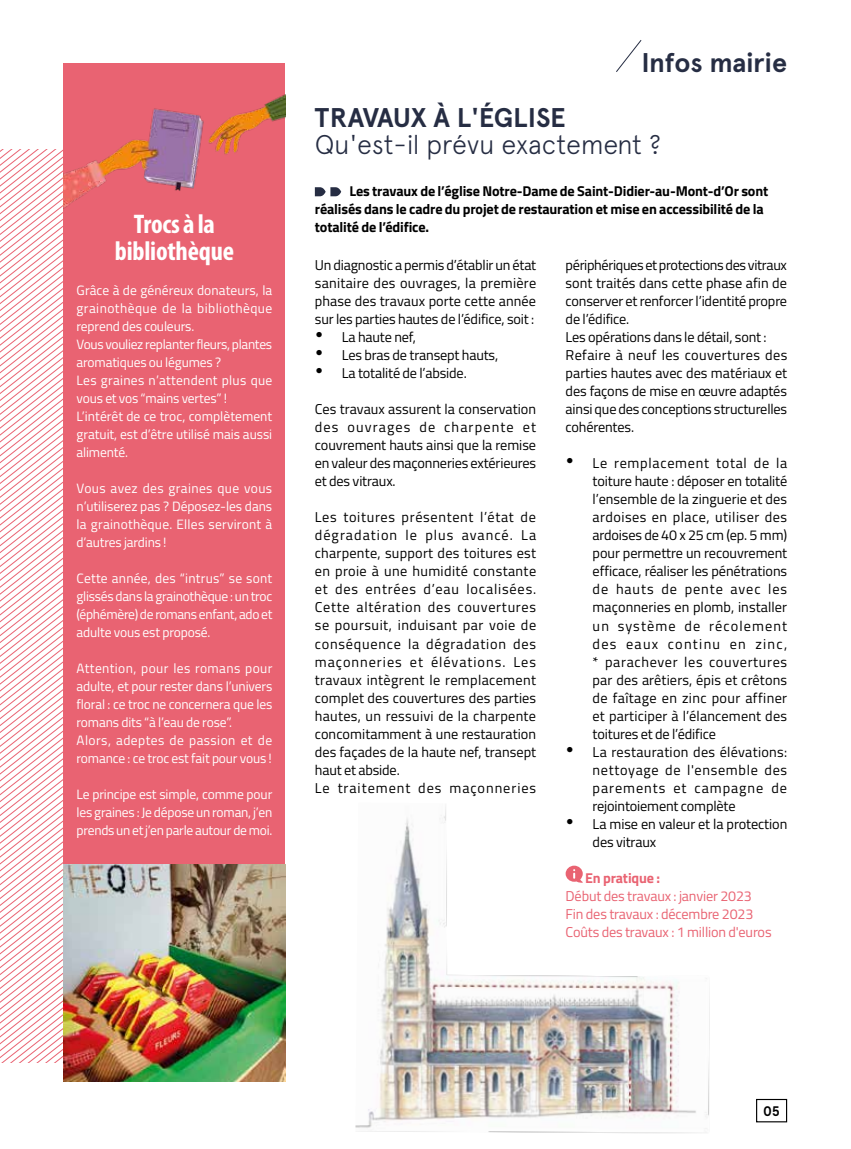
<style>
.page{position:relative;width:851px;height:1149px;background:#fff}
.page>*{position:absolute;margin:0;border:0;box-sizing:border-box;transform-origin:0 0}
.t1{font:700 27px "Apercu Pro";letter-spacing:-.01em;color:#262d43}
.t2{font:27px "Apercu Light Pro";letter-spacing:-.01em;color:#262d43}
.t3{font:700 condensed 27px/27px "Myriad Pro";letter-spacing:-.01em;color:#fff;text-align:center}
.t4{font:14.25px/18px "Titillium Web";letter-spacing:.005em;color:#000;text-align:justify}
.t5{font:14.25px/18px "Titillium Web";letter-spacing:.025em;color:#000}
.t6{font:700 14.25px/18px "Titillium Web";letter-spacing:-.01em;color:#000}
.t7{font:14.25px/18px "Titillium Web";letter-spacing:-.01em;color:#e96372}
.t8{font:700 14.25px "Titillium Web";letter-spacing:-.01em;color:#e96372}
.t9{font:700 13.8px "Apercu Pro";color:#000}
.t10{font:13.5px/18px "Titillium Web";letter-spacing:-.01em;color:#fff;text-align:justify}
.s1{font-family:"Apercu Pro";font-weight:700;font-size:22.5px}
</style>
<div class="page">
<div style="left:756px;top:1098px;width:31px;height:23px;border:1px solid #000"></div>
<img style="left:355px;top:806px;width:355px;height:328px">
<svg style="left:0;top:620px;width:64px;height:442px"></svg>
<svg style="left:616px;top:40px;width:26px;height:32px"></svg>
<div style="left:64px;top:64px;width:221px;height:1016px;background:#e96372"></div>
<svg style="left:315px;top:187px;width:26px;height:9px"></svg>
<img style="left:64px;top:864px;width:221px;height:216px">
<svg style="left:565px;top:865px;width:17px;height:17px"></svg>
<img style="left:64px;top:94px;width:221px;height:114px">
<h1 class="t3" style="left:115px;top:210px;width:121px">Trocs à la bibliothèque</h1>
<p class="t10" style="left:77px;top:280px;width:197px;text-align:left">Grâce à de généreux donateurs, la grainothèque de la bibliothèque reprend des couleurs.<br>Vous vouliez replanter fleurs, plantes aromatiques ou légumes ?<br>Les graines n’attendent plus que vous et vos “mains vertes” !<br>L’intérêt de ce troc, complètement gratuit, est d’être utilisé mais aussi alimenté.</p>
<p class="t10" style="left:77px;top:478px;width:197px">Vous avez des graines que vous n’utiliserez pas ? Déposez-les dans la grainothèque. Elles serviront à d’autres jardins !</p>
<p class="t10" style="left:77px;top:568px;width:197px">Cette année, des “intrus” se sont glissés dans la grainothèque : un troc (éphémère) de romans enfant, ado et adulte vous est proposé.</p>
<p class="t10" style="left:77px;top:658px;width:197px;text-align:left">Attention, pour les romans pour adulte, et pour rester dans l’univers floral : ce troc ne concernera que les romans dits “à l’eau de rose”.<br>Alors, adeptes de passion et de romance : ce troc est fait pour vous !</p>
<p class="t10" style="left:77px;top:784px;width:197px">Le principe est simple, comme pour les graines : Je dépose un roman, j’en prends un et j’en parle autour de moi.</p>
<h1 class="t1" style="left:641px;top:42px;width:147px">Infos mairie</h1>
<h1 class="t1" style="left:315px;top:97px;width:252px">TRAVAUX À L'ÉGLISE</h1>
<h1 class="t2" style="left:315px;top:124px;width:347px">Qu'est-il prévu exactement ?</h1>
<p class="t6" style="left:315px;top:181px;width:455px;text-indent:35px">Les travaux de l’église Notre-Dame de Saint-Didier-au-Mont-d’Or sont réalisés dans le cadre du projet de restauration et mise en accessibilité de la totalité de l’édifice.</p>
<p class="t4" style="left:315px;top:255px;width:223px">Un diagnostic a permis d’établir un état sanitaire des ouvrages, la première phase des travaux porte cette année sur les parties hautes de l’édifice, soit :</p>
<p class="t4" style="left:315px;top:327px;width:103px"><span class="s1">•</span> La haute nef,</p>
<p class="t4" style="left:315px;top:345px;width:185px"><span class="s1">•</span> Les bras de transept hauts,</p>
<p class="t4" style="left:315px;top:363px;width:153px"><span class="s1">•</span> La totalité de l’abside.</p>
<p class="t4" style="left:315px;top:399px;width:223px">Ces travaux assurent la conservation des ouvrages de charpente et couvrement hauts ainsi que la remise en valeur des maçonneries extérieures et des vitraux.</p>
<p class="t5" style="left:315px;top:507px;width:223px">Les toitures présentent l’état de dégradation le plus avancé. La charpente, support des toitures est en proie à une humidité constante et des entrées d’eau localisées.<br>Cette altération des couvertures se poursuit, induisant par voie de conséquence la dégradation des maçonneries et élévations. Les travaux intègrent le remplacement complet des couvertures des parties hautes, un ressuivi de la charpente concomitamment à une restauration des façades de la haute nef, transept haut et abside.<br>Le traitement des maçonneries</p>
<p class="t4" style="left:565px;top:255px;width:223px;text-align:left">périphériques et protections des vitraux sont traités dans cette phase afin de conserver et renforcer l’identité propre de l’édifice.<br>Les opérations dans le détail, sont :<br>Refaire à neuf les couvertures des parties hautes avec des matériaux et des façons de mise en œuvre adaptés ainsi que des conceptions structurelles cohérentes.</p>
<p class="t4" style="left:592px;top:453px;width:196px;text-indent:-27px"><span class="s1">•</span> Le remplacement total de la toiture haute : déposer en totalité l’ensemble de la zinguerie et des ardoises en place, utiliser des ardoises de 40 x 25 cm (ep. 5 mm) pour permettre un recouvrement efficace, réaliser les pénétrations de hauts de pente avec les maçonneries en plomb, installer un système de récolement des eaux continu en zinc, * parachever les couvertures par des arêtiers, épis et crêtons de faîtage en zinc pour affiner et participer à l’élancement des toitures et de l’édifice</p>
<p class="t4" style="left:592px;top:741px;width:196px;text-indent:-27px"><span class="s1">•</span> La restauration des élévations: nettoyage de l'ensemble des parements et campagne de rejointoiement complète</p>
<p class="t4" style="left:592px;top:813px;width:196px;text-indent:-27px"><span class="s1">•</span> La mise en valeur et la protection des vitraux</p>
<p class="t8" style="left:585px;top:866px;width:76px">En pratique :</p>
<p class="t7" style="left:565px;top:885px;width:207px">Début des travaux : janvier 2023<br>Fin des travaux : décembre 2023<br>Coûts des travaux : 1 million d'euros</p>
<p class="t9" style="left:763px;top:1099px;width:18px">05</p>
</div>
